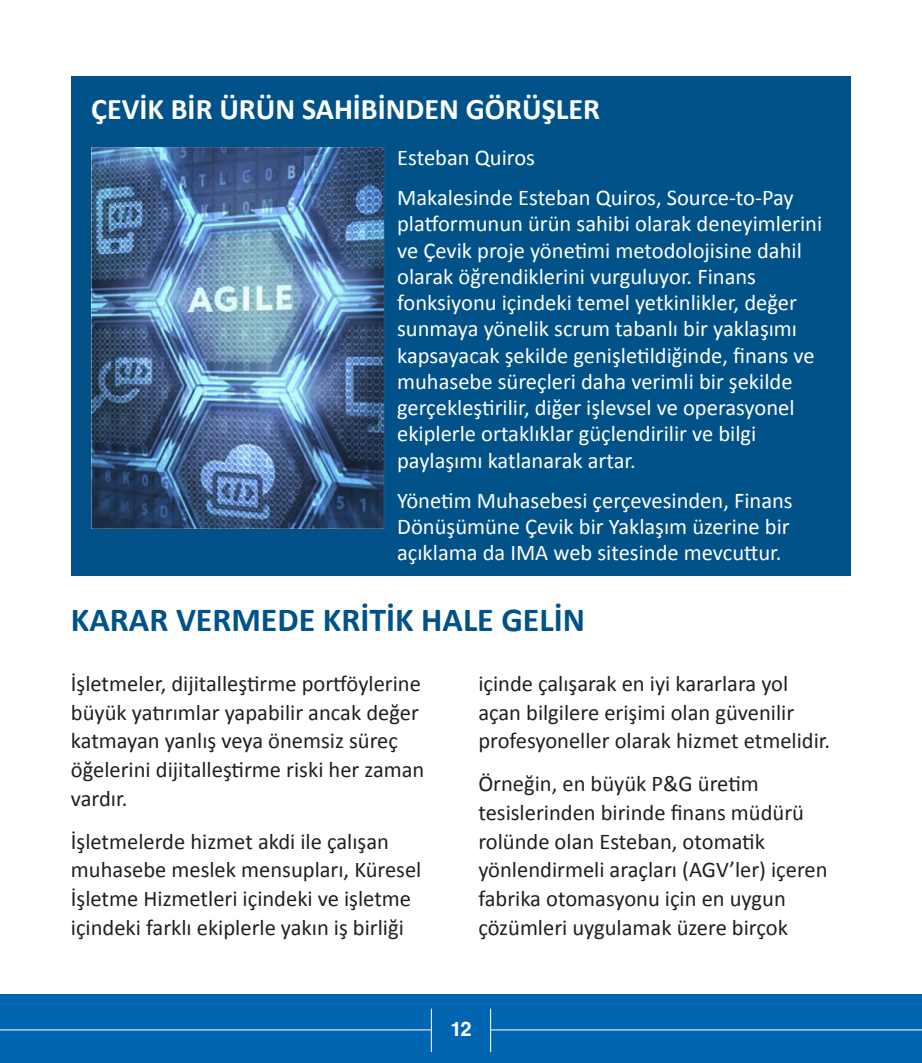
<style>
.page{position:relative;width:922px;height:1063px;background:#fff}
.page>*{position:absolute;margin:0;border:0;box-sizing:border-box;transform-origin:0 0}
.Table_Paragraph{font:700 33.75px "Calibri";color:#005289}
.Table_Paragraph-2{font:700 30px "Calibri";color:#fff}
.Table_Paragraph-3{font:22.5px/28.8px "Calibri";color:#231f20}
.Table_Paragraph-4{font:22.5px/26.2px "Calibri";color:#fff}
.t1{font:700 20px "Helvetica";color:#fff}
</style>
<div class="page">
<div style="left:0;top:994px;width:921px;height:69px;background:#0066b2"></div>
<hr style="left:0;top:1030px;width:432px;height:1px;background:#fff">
<hr style="left:490px;top:1030px;width:431px;height:1px;background:#fff">
<hr style="left:431px;top:1009px;width:1px;height:43px;background:#fff">
<hr style="left:490px;top:1009px;width:1px;height:43px;background:#fff">
<div style="left:71px;top:76px;width:779px;height:500px;background:#005289"></div>
<img style="left:91px;top:148px;width:293px;height:380px">
<p class="Table_Paragraph-2" style="left:91px;top:90px;width:510px">ÇEVİK BİR ÜRÜN SAHİBİNDEN GÖRÜŞLER</p>
<p class="Table_Paragraph-4" style="left:397px;top:144px;width:139px">Esteban Quiros</p>
<p class="Table_Paragraph-4" style="left:397px;top:185px;width:426px">Makalesinde Esteban Quiros, Source-to-Pay platformunun ürün sahibi olarak deneyimlerini ve Çevik proje yönetimi metodolojisine dahil olarak öğrendiklerini vurguluyor. Finans fonksiyonu içindeki temel yetkinlikler, değer sunmaya yönelik scrum tabanlı bir yaklaşımı kapsayacak şekilde genişletildiğinde, finans ve muhasebe süreçleri daha verimli bir şekilde gerçekleştirilir, diğer işlevsel ve operasyonel ekiplerle ortaklıklar güçlendirilir ve bilgi paylaşımı katlanarak artar.</p>
<p class="Table_Paragraph-4" style="left:397px;top:487px;width:397px">Yönetim Muhasebesi çerçevesinden, Finans<br>Dönüşümüne Çevik bir Yaklaşım üzerine bir açıklama da IMA web sitesinde mevcuttur.</p>
<p class="Table_Paragraph" style="left:71px;top:598px;width:515px">KARAR VERMEDE KRİTİK HALE GELİN</p>
<p class="Table_Paragraph-3" style="left:71px;top:669px;width:355px">İşletmeler, dijitalleştirme portföylerine büyük yatırımlar yapabilir ancak değer katmayan yanlış veya önemsiz süreç öğelerini dijitalleştirme riski her zaman vardır.</p>
<p class="Table_Paragraph-3" style="left:71px;top:827px;width:352px">İşletmelerde hizmet akdi ile çalışan muhasebe meslek mensupları, Küresel İşletme Hizmetleri içindeki ve işletme içindeki farklı ekiplerle yakın iş birliği</p>
<p class="Table_Paragraph-3" style="left:478px;top:669px;width:353px">içinde çalışarak en iyi kararlara yol açan bilgilere erişimi olan güvenilir profesyoneller olarak hizmet etmelidir.</p>
<p class="Table_Paragraph-3" style="left:478px;top:769px;width:350px">Örneğin, en büyük P&amp;G üretim tesislerinden birinde finans müdürü rolünde olan Esteban, otomatik yönlendirmeli araçları (AGV’ler) içeren fabrika otomasyonu için en uygun çözümleri uygulamak üzere birçok</p>
<p class="t1" style="left:450px;top:1017px;width:23px">12</p>
</div>
